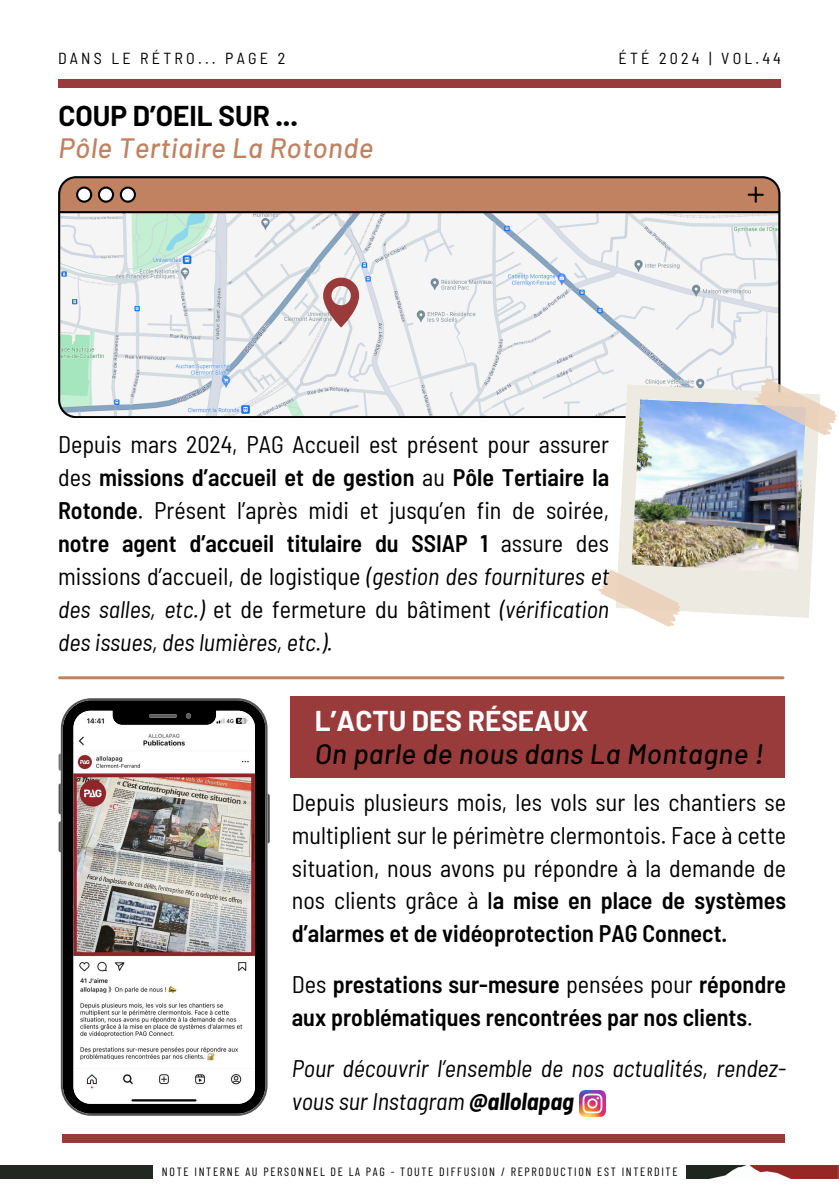
<style>
.page{position:relative;width:839px;height:1191px;background:#fff}
.page>*{position:absolute;margin:0;border:0;box-sizing:border-box;transform-origin:0 0}
.t1{font:italic 500 28px "Barlow";letter-spacing:.015em;color:#000}
.t2{font:italic 500 28px "Barlow";letter-spacing:.015em;color:#c08261}
.t3{font:700 28px "Barlow";color:#000}
.t4{font:700 28px "Barlow";color:#fff}
.t5{font:semi-condensed 24px/33px "Barlow";color:#000;text-align:justify}
.t6{font:600 semi-condensed 24px/32.6px "Barlow";color:#000}
.t7{font:italic semi-condensed 24px/32.6px "Barlow";color:#000}
.t8{font:semi-condensed 16px "Barlow";letter-spacing:.2em;color:#000}
.t9{font:12px "Barlow Condensed";letter-spacing:.14em;color:#000}
.s1{font-weight:600}
.s2{font-style:italic}
.s3{font-weight:500}
.s4{font-weight:400}
.s5{font-weight:700}
</style>
<div class="page">
<div style="left:58px;top:80px;width:723px;height:7px;background:#9a3b3b"></div>
<div style="left:791px;top:1165px;width:47px;height:14px;background:#952825"></div>
<img style="left:686px;top:1165px;width:105px;height:14px">
<div style="left:0;top:1165px;width:153px;height:14px;background:#212721"></div>
<svg style="left:58px;top:176px;width:722px;height:242px;fill:#f5f5f5"></svg>
<hr style="left:60px;top:676px;width:723px;height:3px;background:#c08261">
<div style="left:290px;top:696px;width:494px;height:81px;background:#9a3b3b"></div>
<div style="left:62px;top:1135px;width:722px;height:7px;background:#9a3b3b"></div>
<svg style="left:59px;top:753px;width:2px;height:18px"></svg>
<svg style="left:59px;top:783px;width:2px;height:31px"></svg>
<svg style="left:59px;top:821px;width:2px;height:31px"></svg>
<svg style="left:267px;top:794px;width:3px;height:50px"></svg>
<svg style="left:61px;top:698px;width:206px;height:418px"></svg>
<img style="left:615px;top:384px;width:203px;height:234px">
<svg style="left:753px;top:378px;width:83px;height:58px"></svg>
<svg style="left:597px;top:569px;width:83px;height:58px"></svg>
<svg style="left:323px;top:278px;width:36px;height:49px"></svg>
<img style="left:579px;top:1091px;width:26px;height:25px">
<h3 class="t8" style="left:58px;top:48px;width:228px">DANS LE RÉTRO... PAGE 2</h3>
<h2 class="t8" style="left:618px;top:48px;width:164px">ÉTÉ 2024 | VOL.44</h2>
<p class="t3" style="left:58px;top:98px;width:241px">COUP D’OEIL SUR ...</p>
<h3 class="t2" style="left:59px;top:130px;width:316px">Pôle Tertiaire La Rotonde</h3>
<p class="t5" style="left:58px;top:427px;width:552px">Depuis mars 2024, PAG Accueil est présent pour assurer des <span class="s1">missions d’accueil et de gestion</span> au <span class="s1">Pôle Tertiaire la Rotonde</span>. Présent l’après midi et jusqu’en fin de soirée, <span class="s1">notre agent d’accueil titulaire du SSIAP 1</span> assure des missions d’accueil, de logistique <span class="s2">(gestion des fournitures et des salles, etc.)</span> et de fermeture du bâtiment <span class="s2">(vérification des issues, des lumières, etc.).</span></p>
<h3 class="t4" style="left:315px;top:703px;width:275px">L’ACTU DES RÉSEAUX</h3>
<h3 class="t1" style="left:315px;top:736px;width:450px">On parle de nous dans La Montagne !</h3>
<h2 class="t5" style="left:292px;top:786px;width:496px">Depuis plusieurs mois, les vols sur les chantiers se multiplient sur le périmètre clermontois. Face à cette situation, nous avons pu répondre à la demande de nos clients grâce à <span class="s3">l</span><span class="s1">a mise en place de systèmes d’alarmes et de vidéoprotection PAG Connect.</span></h2>
<p class="t6" style="left:292px;top:968px;width:496px"><span class="s4">Des</span> prestations sur-mesure <span class="s4">pensées pour</span> répondre aux problématiques rencontrées par nos clients<span class="s4">.</span></p>
<p class="t7" style="left:292px;top:1052px;width:496px">Pour découvrir l’ensemble de nos actualités, rendez&shy;vous sur Instagram <span class="s5">@allolapag</span></p>
<h1 class="t9" style="left:162px;top:1164px;width:517px">NOTE INTERNE AU PERSONNEL DE LA PAG - TOUTE DIFFUSION / REPRODUCTION EST INTERDITE</h1>
</div>
